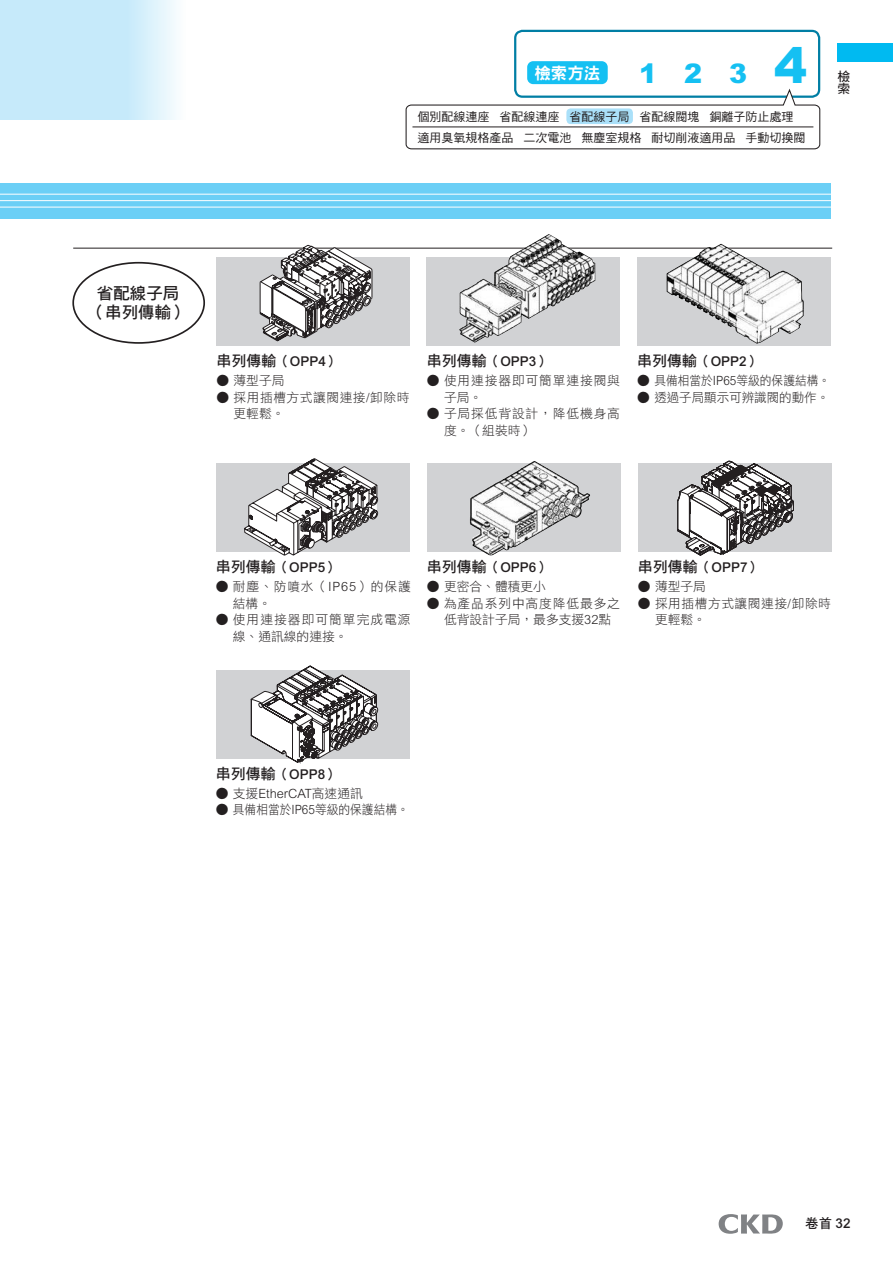
<style>
.page{position:relative;width:893px;height:1263px;background:#fff}
.page>*{position:absolute;margin:0;border:0;box-sizing:border-box;transform-origin:0 0}
.t1{font:900 27px "Arial MT Std";color:#15c0f2}
.t2{font:16.5px/19.2px "DF Hei Std W7";color:#231f20;text-align:center}
.t3{font:16.5px "DF Hei Std W9";color:#fff}
.t4{font:15px "DF Hei Std W7";color:#231f20}
.t5{font:13.5px "DF Hei Std W7";color:#231f20}
.t6{font:12.75px/16.5px "DF Hei Std W3";letter-spacing:.065em;color:#231f20}
.t7{font:12.75px/16.5px "DF Hei Std W3";letter-spacing:.04em;color:#231f20}
.t8{font:12.75px "DF Hei Std W3";color:#231f20}
.t9{font:12.75px/16.5px "DF Hei Std W3";letter-spacing:.08em;color:#231f20}
.t10{font:12.75px/16.5px "DF Hei Std W3";letter-spacing:.07em;color:#231f20}
.t11{font:300 12.75px "Arial MT Std";color:#231f20}
.t12{font:12.75px/12.8px "DF Hei Std W7";color:#231f20}
.t13{font:12px/21px "DF Hei Std W5";color:#231f20}
.s1{font-size:49.5px}
.s2{font-size:13.5px}
.s3{font-family:"Arial MT Std";font-weight:500;font-size:13.5px}
.s4{font-family:"Arial MT Std";font-weight:300}
.s5{font-family:"DF Hei Std W3";font-weight:400}
.s6{font-family:"Arial MT Std";font-weight:500}
</style>
<div class="page">
<div style="left:514px;top:30px;width:306px;height:68px;border:2px solid #007ea4;border-radius:7px"></div>
<svg style="left:0;top:0;width:176px;height:120px;background:#ccecfa"></svg>
<div style="left:527px;top:61px;width:81px;height:23px;background:#15c0f2;border-radius:6px"></div>
<svg style="left:405px;top:87px;width:416px;height:63px"></svg>
<hr style="left:412px;top:127px;width:401px;height:1px;background:#231f20">
<div style="left:216px;top:670px;width:194px;height:88px;background:#d1d2d4"></div>
<div style="left:566px;top:108px;width:67px;height:16px;background:#aae0f9;border-radius:4px"></div>
<hr style="left:73px;top:248px;width:759px;height:1px;background:#231f20">
<div style="left:72px;top:262px;width:133px;height:82px;border:2px solid #231f20;border-radius:50%"></div>
<div style="left:216px;top:257px;width:194px;height:89px;background:#d1d2d4"></div>
<div style="left:427px;top:257px;width:193px;height:89px;background:#d1d2d4"></div>
<div style="left:637px;top:257px;width:193px;height:89px;background:#d1d2d4"></div>
<div style="left:216px;top:463px;width:194px;height:89px;background:#d1d2d4"></div>
<div style="left:427px;top:463px;width:193px;height:89px;background:#d1d2d4"></div>
<div style="left:638px;top:463px;width:193px;height:89px;background:#d1d2d4"></div>
<div style="left:0;top:183px;width:830px;height:36px;background:#6bcff6"></div>
<hr style="left:0;top:194px;width:831px;height:1px;background:#fff">
<hr style="left:0;top:200px;width:831px;height:1px;background:#fff">
<hr style="left:0;top:207px;width:831px;height:1px;background:#fff">
<svg style="left:259px;top:244px;width:114px;height:98px"></svg>
<img style="left:459px;top:234px;width:136px;height:109px">
<img style="left:666px;top:244px;width:138px;height:100px">
<img style="left:470px;top:461px;width:120px;height:95px">
<svg style="left:244px;top:458px;width:135px;height:97px"></svg>
<svg style="left:251px;top:666px;width:127px;height:97px"></svg>
<svg style="left:677px;top:460px;width:117px;height:96px"></svg>
<svg style="left:837px;top:61px;width:56px;height:1px"></svg>
<div style="left:837px;top:43px;width:56px;height:18px;background:#00baf1"></div>
<svg style="left:719px;top:1214px;width:64px;height:20px"></svg>
<p class="t3" style="left:534px;top:64px;width:67px">檢索方法</p>
<h1 class="t1" style="left:639px;top:56px;width:170px">123<span class="s1">4</span></h1>
<p class="t13" style="left:417px;top:106px;width:390px">個別配線連座 省配線連座 省配線子局 省配線閥塊 銅離子防止處理適用臭氧規格產品 二次電池 無塵室規格 耐切削液適用品 手動切換閥</p>
<p class="t12" style="left:837px;top:70px;width:14px">檢索</p>
<p class="t2" style="left:89px;top:283px;width:100px">省配線子局（串列傳輸）</p>
<p class="t4" style="left:216px;top:353px;width:125px">串列傳輸<span class="s2">（</span><span class="s3">OPP4</span><span class="s2">）</span></p>
<p class="t7" style="left:216px;top:372px;width:70px">● 薄型子局</p>
<p class="t7" style="left:234px;top:389px;width:177px;text-indent:-17px">● 採用插槽方式讓閥連接<span class="s4">/</span>卸除時更輕鬆。</p>
<p class="t4" style="left:427px;top:353px;width:125px">串列傳輸<span class="s2">（</span><span class="s3">OPP3</span><span class="s2">）</span></p>
<p class="t6" style="left:444px;top:372px;width:177px;text-indent:-17px">● 使用連接器即可簡單連接閥與子局。</p>
<p class="t6" style="left:444px;top:405px;width:177px;text-indent:-17px">● 子局採低背設計，降低機身高度。（組裝時）</p>
<p class="t4" style="left:637px;top:353px;width:125px">串列傳輸<span class="s2">（</span><span class="s3">OPP2</span><span class="s2">）</span></p>
<p class="t8" style="left:637px;top:374px;width:195px">● 具備相當於<span class="s4">IP65</span>等級的保護結構。</p>
<p class="t8" style="left:637px;top:390px;width:194px">● 透過子局顯示可辨識閥的動作。</p>
<p class="t4" style="left:216px;top:559px;width:125px">串列傳輸<span class="s2">（</span><span class="s3">OPP5</span><span class="s2">）</span></p>
<p class="t10" style="left:233px;top:578px;width:179px;text-indent:-17px">● 耐塵、防噴水（<span class="s4">IP65</span>）的保護結構。</p>
<p class="t9" style="left:233px;top:611px;width:179px;text-indent:-17px">● 使用連接器即可簡單完成電源線、通訊線的連接。</p>
<p class="t4" style="left:427px;top:559px;width:125px">串列傳輸<span class="s2">（</span><span class="s3">OPP6</span><span class="s2">）</span></p>
<p class="t7" style="left:427px;top:578px;width:121px">● 更密合、體積更小</p>
<p class="t6" style="left:444px;top:595px;width:177px;text-indent:-17px">● 為產品系列中高度降低最多之低背設計子局，最多支援<span class="s4">32</span>點</p>
<p class="t4" style="left:638px;top:559px;width:125px">串列傳輸<span class="s2">（</span><span class="s3">OPP7</span><span class="s2">）</span></p>
<p class="t7" style="left:638px;top:578px;width:70px">● 薄型子局</p>
<p class="t7" style="left:655px;top:595px;width:177px;text-indent:-17px">● 採用插槽方式讓閥連接<span class="s4">/</span>卸除時更輕鬆。</p>
<p class="t4" style="left:216px;top:765px;width:125px">串列傳輸<span class="s2">（</span><span class="s3">OPP8</span><span class="s2">）</span></p>
<p class="t11" style="left:216px;top:786px;width:149px"><span class="s5">● 支援</span>EtherCAT<span class="s5">高速通訊</span></p>
<p class="t8" style="left:216px;top:803px;width:195px">● 具備相當於<span class="s4">IP65</span>等級的保護結構。</p>
<p class="t5" style="left:805px;top:1216px;width:47px">卷首 <span class="s6">32</span></p>
</div>
